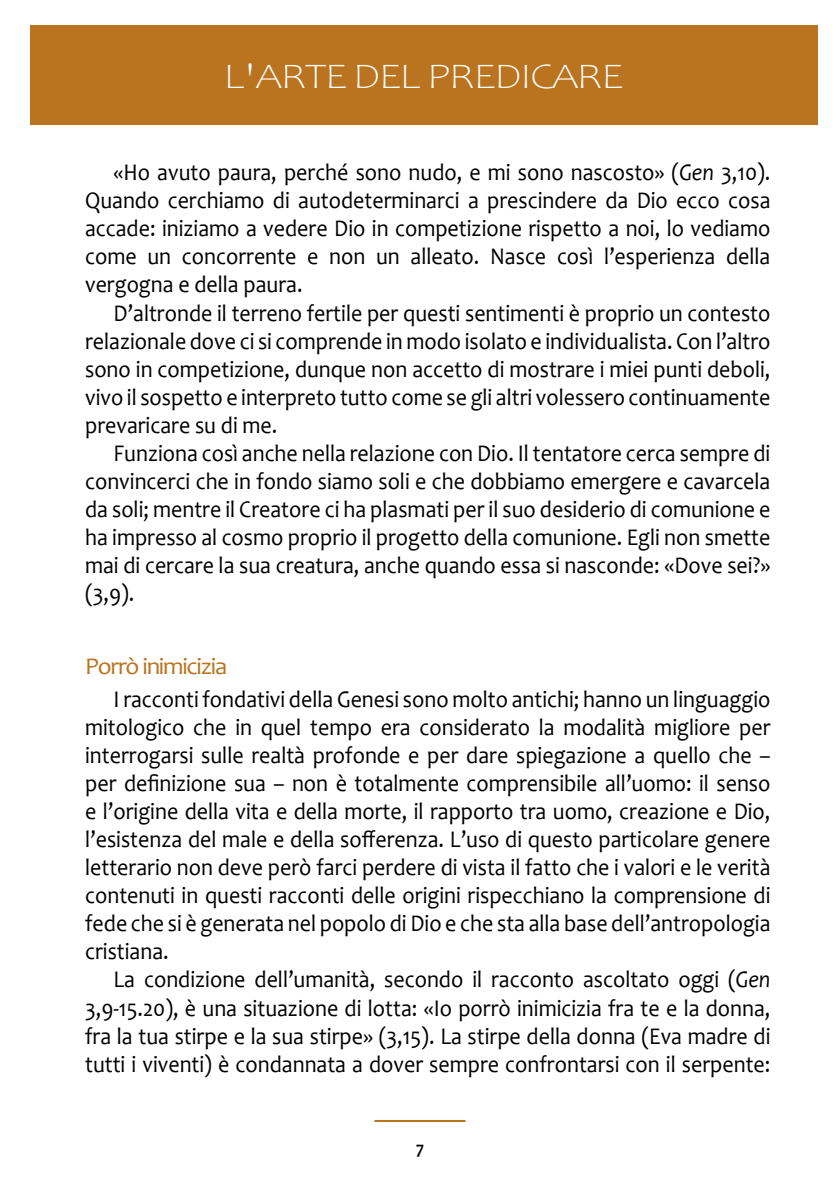
<style>
.page{position:relative;width:840px;height:1191px;background:#fff}
.page>*{position:absolute;margin:0;border:0;box-sizing:border-box;transform-origin:0 0}
.t1{font:300 36px "Candara";letter-spacing:-.04em;color:#fff;scale:1.2 1}
.t2{font:24px/28px "Candara";color:#000;text-align:justify;scale:.92 1}
.t3{font:24px "Candara";letter-spacing:-.05em;color:#ba7420;scale:1.04 1}
.t4{font:700 18px "Candara";color:#000;scale:.95 1}
.s1{font-style:italic}
</style>
<div class="page">
<hr style="left:374px;top:1120px;width:91px;height:2px;background:#ba7420">
<div style="left:30px;top:26px;width:786px;height:99px;background:#ba7420"></div>
<h1 class="t1" style="left:223px;top:57px;width:335px">L'ARTE DEL PREDICARE</h1>
<p class="t2" style="left:85px;top:158px;width:746px;text-indent:28px">«Ho avuto paura, perché sono nudo, e mi sono nascosto» (<span class="s1">Gen</span> 3,10).<br>Quando cerchiamo di autodeterminarci a prescindere da Dio ecco cosa accade: iniziamo a vedere Dio in competizione rispetto a noi, lo vediamo come un concorrente e non un alleato. Nasce così l’esperienza della vergogna e della paura.</p>
<p class="t2" style="left:85px;top:298px;width:746px;text-indent:28px">D’altronde il terreno fertile per questi sentimenti è proprio un contesto relazionale dove ci si comprende in modo isolato e individualista. Con l’altro sono in competizione, dunque non accetto di mostrare i miei punti deboli, vivo il sospetto e interpreto tutto come se gli altri volessero continuamente prevaricare su di me.</p>
<p class="t2" style="left:85px;top:438px;width:746px;text-indent:28px">Funziona così anche nella relazione con Dio. Il tentatore cerca sempre di convincerci che in fondo siamo soli e che dobbiamo emergere e cavarcela da soli; mentre il Creatore ci ha plasmati per il suo desiderio di comunione e ha impresso al cosmo proprio il progetto della comunione. Egli non smette mai di cercare la sua creatura, anche quando essa si nasconde: «Dove sei?» (3,9).</p>
<p class="t3" style="left:85px;top:651px;width:138px">Porrò inimicizia</p>
<p class="t2" style="left:85px;top:685px;width:746px;text-indent:28px">I racconti fondativi della Genesi sono molto antichi; hanno un linguaggio mitologico che in quel tempo era considerato la modalità migliore per interrogarsi sulle realtà profonde e per dare spiegazione a quello che – per definizione sua – non è totalmente comprensibile all’uomo: il senso e l’origine della vita e della morte, il rapporto tra uomo, creazione e Dio, l’esistenza del male e della sofferenza. L’uso di questo particolare genere letterario non deve però farci perdere di vista il fatto che i valori e le verità contenuti in questi racconti delle origini rispecchiano la comprensione di fede che si è generata nel popolo di Dio e che sta alla base dell’antropologia cristiana.</p>
<p class="t2" style="left:85px;top:965px;width:746px;text-indent:28px">La condizione dell’umanità, secondo il racconto ascoltato oggi (<span class="s1">Gen </span>3,9-15.20), è una situazione di lotta: «Io porrò inimicizia fra te e la donna, fra la tua stirpe e la sua stirpe» (3,15). La stirpe della donna (Eva madre di tutti i viventi) è condannata a dover sempre confrontarsi con il serpente:</p>
<p class="t4" style="left:416px;top:1137px;width:10px">7</p>
</div>
